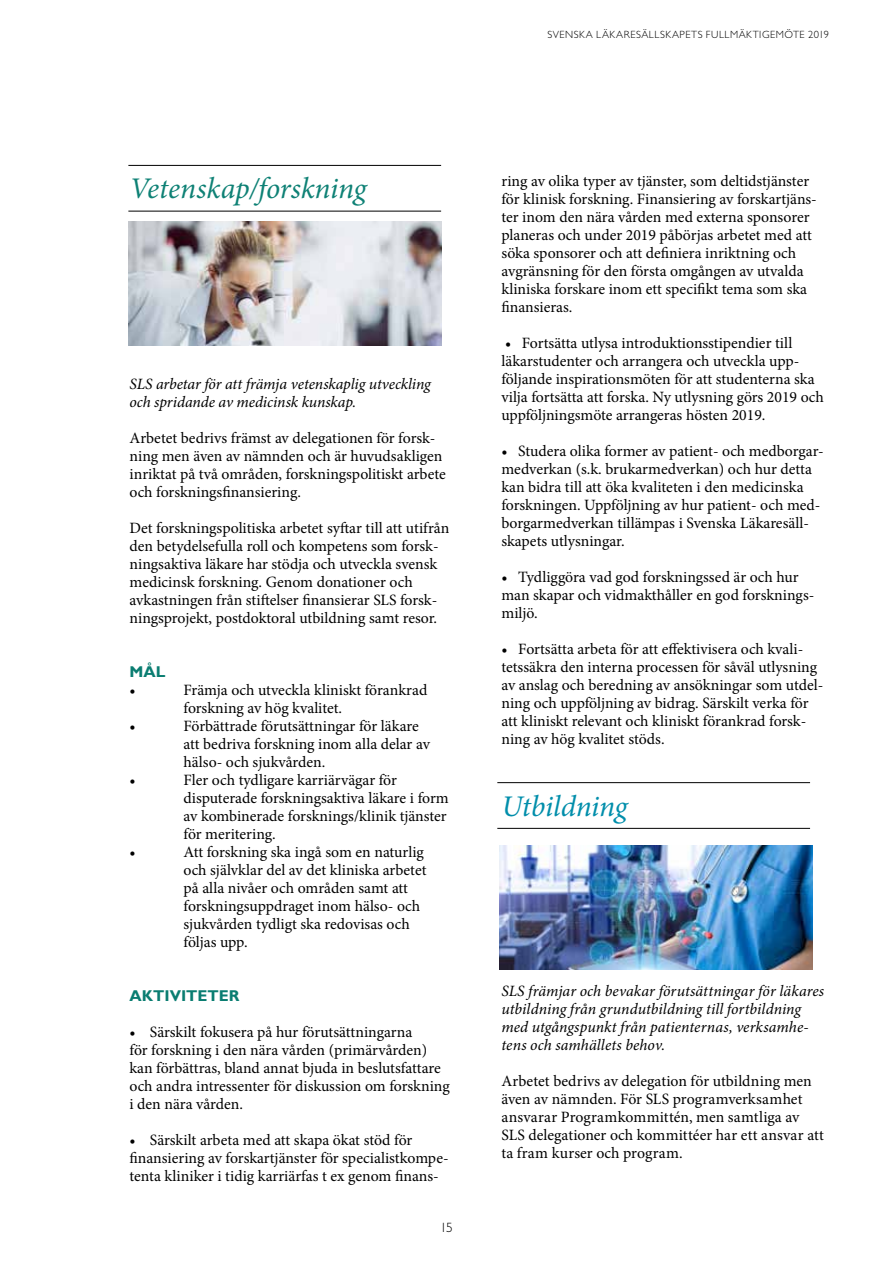
<style>
.page{position:relative;width:893px;height:1263px;background:#fff}
.page>*{position:absolute;margin:0;border:0;box-sizing:border-box;transform-origin:0 0}
.t1{font:italic 30px "Minion Pro";letter-spacing:-.01em;color:#0e8175}
.t2{font:italic 30px "Minion Pro";letter-spacing:-.01em;color:#008eab}
.t3{font:15.75px/18px "Minion Pro";color:#000}
.t4{font:italic 15.75px/18px "Minion Pro";color:#000}
.t5{font:700 15.75px "Gill Sans Std";color:#0a7d71}
.t6{font:300 13.5px "Gill Sans Std";color:#000}
.t7{font:300 10.5px "Gill Sans Std";letter-spacing:.05em;color:#000}
</style>
<div class="page">
<hr style="left:128px;top:165px;width:313px;height:1px;background:#000">
<hr style="left:128px;top:211px;width:313px;height:1px;background:#000">
<img style="left:128px;top:221px;width:313px;height:125px">
<hr style="left:497px;top:782px;width:313px;height:1px;background:#000">
<hr style="left:497px;top:828px;width:313px;height:1px;background:#000">
<img style="left:499px;top:845px;width:313px;height:125px">
<p class="t7" style="left:547px;top:29px;width:283px">SVENSKA LÄKARESÄLLSKAPETS FULLMÄKTIGEMÖTE 2019</p>
<h1 class="t1" style="left:129px;top:168px;width:238px">Vetenskap/forskning</h1>
<p class="t4" style="left:129px;top:375px;width:303px">SLS arbetar för att främja vetenskaplig utveckling och spridande av medicinsk kunskap.</p>
<p class="t3" style="left:129px;top:429px;width:318px">Arbetet bedrivs främst av delegationen för forsk&shy;ning men även av nämnden och är huvudsakligen inriktat på två områden, forskningspolitiskt arbete och forskningsfinansiering.</p>
<p class="t3" style="left:129px;top:519px;width:321px">Det forskningspolitiska arbetet syftar till att utifrån den betydelsefulla roll och kompetens som forsk&shy;ningsaktiva läkare har stödja och utveckla svensk medicinsk forskning. Genom donationer och avkastningen från stiftelser finansierar SLS forsk&shy;ningsprojekt, postdoktoral utbildning samt resor.</p>
<p class="t5" style="left:129px;top:662px;width:37px">MÅL</p>
<p class="t3" style="left:129px;top:681px;width:8px">•</p>
<p class="t3" style="left:183px;top:681px;width:245px">Främja och utveckla kliniskt förankrad forskning av hög kvalitet.</p>
<p class="t3" style="left:129px;top:717px;width:8px">•</p>
<p class="t3" style="left:183px;top:717px;width:248px">Förbättrade förutsättningar för läkare att bedriva forskning inom alla delar av hälso- och sjukvården.</p>
<p class="t3" style="left:129px;top:771px;width:8px">•</p>
<p class="t3" style="left:183px;top:771px;width:267px">Fler och tydligare karriärvägar för disputerade forskningsaktiva läkare i form av kombinerade forsknings/klinik tjänster för meritering.</p>
<p class="t3" style="left:129px;top:843px;width:8px">•</p>
<p class="t3" style="left:183px;top:843px;width:244px">Att forskning ska ingå som en naturlig och självklar del av det kliniska arbetet på alla nivåer och områden samt att forskningsuppdraget inom hälso- och sjukvården tydligt ska redovisas och följas upp.</p>
<p class="t5" style="left:129px;top:986px;width:112px">AKTIVITETER</p>
<p class="t3" style="left:129px;top:1023px;width:322px">• Särskilt fokusera på hur förutsättningarna<br>för forskning i den nära vården (primärvården) kan förbättras, bland annat bjuda in beslutsfattare och andra intressenter för diskussion om forskning i den nära vården.</p>
<p class="t3" style="left:129px;top:1131px;width:321px">• Särskilt arbeta med att skapa ökat stöd för finansiering av forskartjänster för specialistkompe&shy;tenta kliniker i tidig karriärfas t ex genom finans-</p>
<p class="t6" style="left:440px;top:1220px;width:14px">15</p>
<p class="t3" style="left:501px;top:172px;width:317px">ring av olika typer av tjänster, som deltidstjänster för klinisk forskning. Finansiering av forskartjäns&shy;ter inom den nära vården med externa sponsorer planeras och under 2019 påbörjas arbetet med att söka sponsorer och att definiera inriktning och avgränsning för den första omgången av utvalda kliniska forskare inom ett specifikt tema som ska finansieras.</p>
<p class="t3" style="left:501px;top:334px;width:324px">• Fortsätta utlysa introduktionsstipendier till läkarstudenter och arrangera och utveckla upp&shy;följande inspirationsmöten för att studenterna ska vilja fortsätta att forska. Ny utlysning görs 2019 och uppföljningsmöte arrangeras hösten 2019.</p>
<p class="t3" style="left:501px;top:442px;width:324px">• Studera olika former av patient- och medborgar&shy;medverkan (s.k. brukarmedverkan) och hur detta kan bidra till att öka kvaliteten i den medicinska forskningen. Uppföljning av hur patient- och med&shy;borgarmedverkan tillämpas i Svenska Läkaresäll&shy;skapets utlysningar.</p>
<p class="t3" style="left:501px;top:568px;width:314px">• Tydliggöra vad god forskningssed är och hur man skapar och vidmakthåller en god forsknings&shy;miljö.</p>
<p class="t3" style="left:501px;top:640px;width:323px">• Fortsätta arbeta för att effektivisera och kvali&shy;tetssäkra den interna processen för såväl utlysning av anslag och beredning av ansökningar som utdel&shy;ning och uppföljning av bidrag. Särskilt verka för att kliniskt relevant och kliniskt förankrad forsk&shy;ning av hög kvalitet stöds.</p>
<h1 class="t2" style="left:501px;top:786px;width:127px">Utbildning</h1>
<p class="t4" style="left:501px;top:982px;width:324px">SLS främjar och bevakar förutsättningar för läkares utbildning från grundutbildning till fortbildning med utgångspunkt från patienternas, verksamhe&shy;tens och samhällets behov.</p>
<p class="t3" style="left:501px;top:1072px;width:324px">Arbetet bedrivs av delegation för utbildning men även av nämnden. För SLS programverksamhet ansvarar Programkommittén, men samtliga av SLS delegationer och kommittéer har ett ansvar att ta fram kurser och program.</p>
</div>
